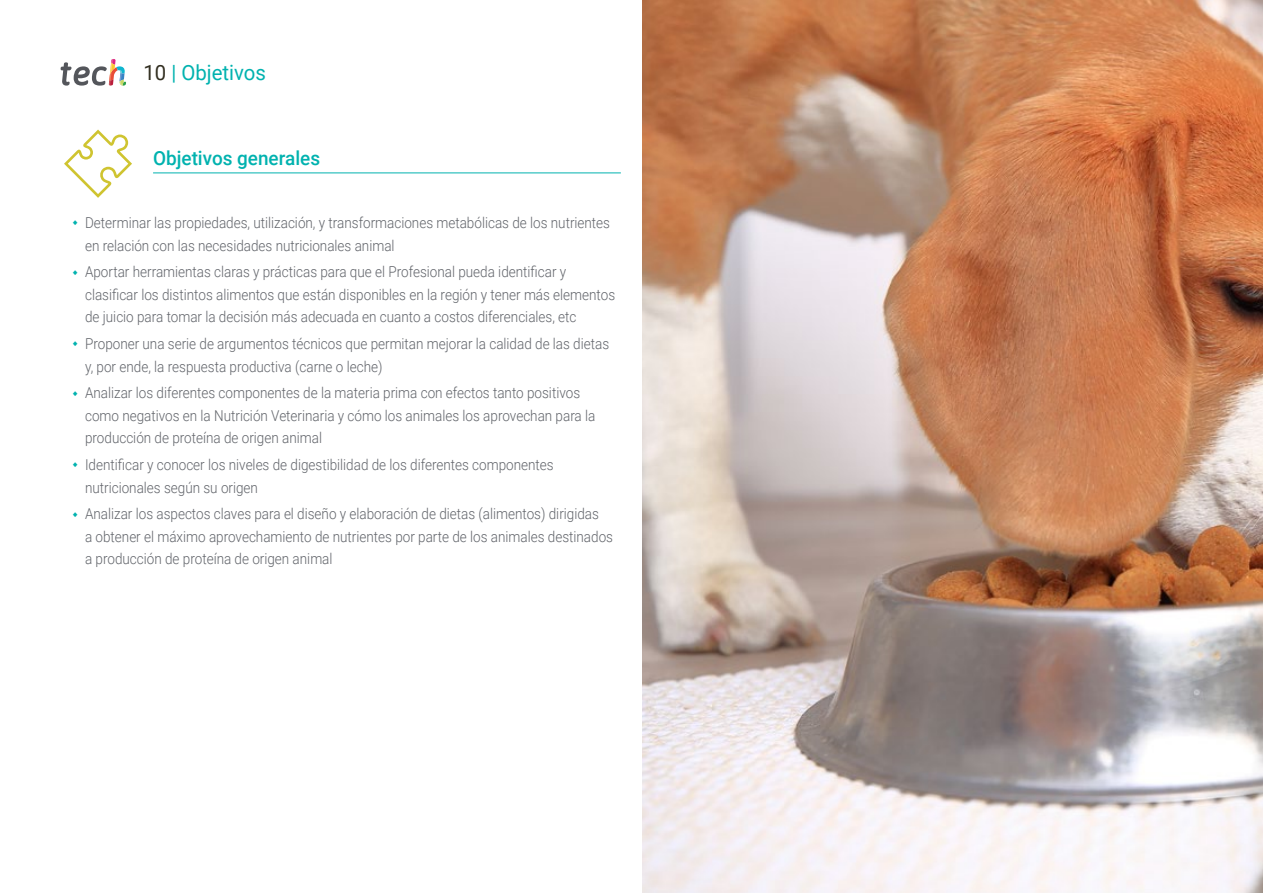
<style>
.page{position:relative;width:1263px;height:893px;background:#fff}
.page>*{position:absolute;margin:0;border:0;box-sizing:border-box;transform-origin:0 0}
.t1{font:21px "Roboto";color:#00b2af}
.t2{font:500 19.5px "Roboto";color:#00b2af}
.t3{font:300 15px/22.5px "Roboto";color:#61646a;scale:.9 1}
.s1{color:#312e20}
</style>
<div class="page">
<hr style="left:153px;top:173px;width:468px;height:1px;background:#00b2af">
<svg style="left:64px;top:130px;width:68px;height:68px"></svg>
<img style="left:642px;top:0;width:621px;height:893px">
<svg style="left:61px;top:59px;width:65px;height:27px"></svg>
<h1 class="t1" style="left:144px;top:57px;width:124px"><span class="s1">10</span> | Objetivos</h1>
<h2 class="t2" style="left:153px;top:144px;width:169px">Objetivos generales</h2>
<p class="t3" style="left:85px;top:211px;width:585px">Determinar las propiedades, utilización, y transformaciones metabólicas de los nutrientes en relación con las necesidades nutricionales animal</p>
<p class="t3" style="left:85px;top:260px;width:591px">Aportar herramientas claras y prácticas para que el Profesional pueda identificar y clasificar los distintos alimentos que están disponibles en la región y tener más elementos de juicio para tomar la decisión más adecuada en cuanto a costos diferenciales, etc</p>
<p class="t3" style="left:85px;top:332px;width:584px">Proponer una serie de argumentos técnicos que permitan mejorar la calidad de las dietas y, por ende, la respuesta productiva (carne o leche)</p>
<p class="t3" style="left:85px;top:381px;width:568px">Analizar los diferentes componentes de la materia prima con efectos tanto positivos como negativos en la Nutrición Veterinaria y cómo los animales los aprovechan para la producción de proteína de origen animal</p>
<p class="t3" style="left:85px;top:453px;width:522px">Identificar y conocer los niveles de digestibilidad de los diferentes componentes nutricionales según su origen</p>
<p class="t3" style="left:85px;top:502px;width:588px">Analizar los aspectos claves para el diseño y elaboración de dietas (alimentos) dirigidas<br>a obtener el máximo aprovechamiento de nutrientes por parte de los animales destinados a producción de proteína de origen animal</p>
</div>
